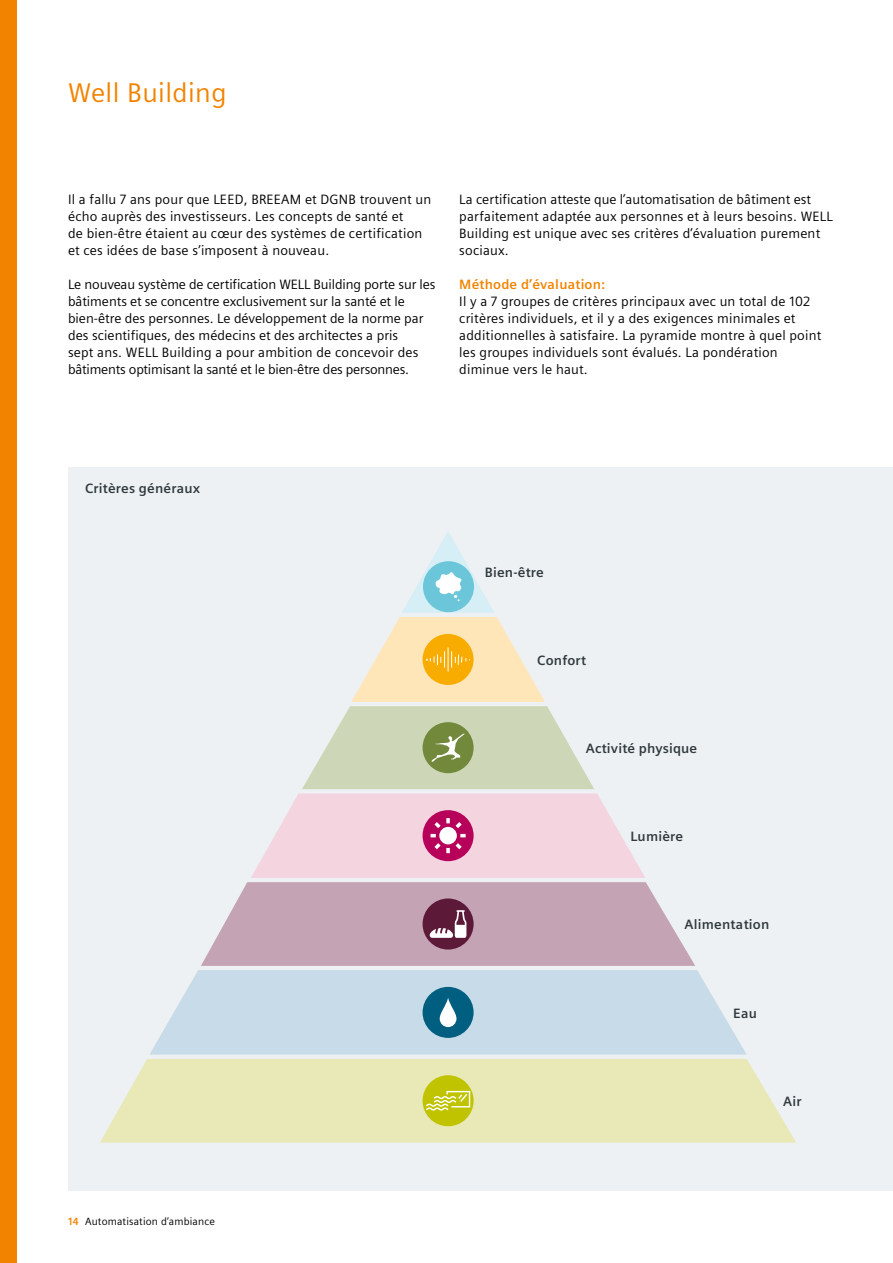
<style>
.page{position:relative;width:893px;height:1263px;background:#fff}
.page>*{position:absolute;margin:0;border:0;box-sizing:border-box;transform-origin:0 0}
.t1{font:27px "Siemens Sans";letter-spacing:.015em;color:#f28300}
.t2{font:13.5px/17px "Siemens Sans";letter-spacing:.015em;color:#000}
.t3{font:13.5px/17px "Siemens Sans";letter-spacing:-.005em;color:#000}
.t4{font:700 13.5px "Siemens Sans";letter-spacing:.015em;color:#30393d}
.t5{font:700 13.5px "Siemens Sans";letter-spacing:.015em;color:#f28300}
.t6{font:10.5px "Siemens Sans";letter-spacing:.015em;color:#000}
.s1{font-weight:700;color:#f28300}
</style>
<div class="page">
<div style="left:68px;top:468px;width:825px;height:723px;background:#edf1f4"></div>
<svg style="left:150px;top:970px;width:596px;height:84px;background:#cadde8"></svg>
<div style="left:423px;top:987px;width:51px;height:51px;background:#005f80;border-radius:50%"></div>
<svg style="left:440px;top:998px;width:16px;height:29px"></svg>
<svg style="left:201px;top:532px;width:494px;height:434px"></svg>
<div style="left:439px;top:827px;width:18px;height:17px;background:#fff;border-radius:50%"></div>
<svg style="left:100px;top:1059px;width:696px;height:83px;background:#e9e9bb"></svg>
<div style="left:423px;top:1075px;width:51px;height:51px;background:#bfc300;border-radius:50%"></div>
<svg style="left:426px;top:1091px;width:44px;height:19px"></svg>
<div style="left:0;top:0;width:17px;height:1263px;background:#f28300"></div>
<h1 class="t1" style="left:68px;top:78px;width:160px">Well Building</h1>
<p class="t2" style="left:68px;top:191px;width:365px">Il a fallu 7 ans pour que LEED, BREEAM et DGNB trouvent un écho auprès des investisseurs. Les concepts de santé et<br>de bien-être étaient au cœur des systèmes de certification et ces idées de base s’imposent à nouveau.</p>
<p class="t3" style="left:68px;top:276px;width:369px">Le nouveau système de certification WELL Building porte sur les bâtiments et se concentre exclusivement sur la santé et le bien-être des personnes. Le développement de la norme par des scientifiques, des médecins et des architectes a pris<br>sept ans. WELL Building a pour ambition de concevoir des bâtiments optimisant la santé et le bien-être des personnes.</p>
<p class="t2" style="left:459px;top:191px;width:375px">La certification atteste que l’automatisation de bâtiment est parfaitement adaptée aux personnes et à leurs besoins. WELL Building est unique avec ses critères d’évaluation purement sociaux.</p>
<p class="t5" style="left:459px;top:277px;width:147px">Méthode d’évaluation:</p>
<p class="t2" style="left:459px;top:293px;width:364px">Il y a 7 groupes de critères principaux avec un total de 102 critères individuels, et il y a des exigences minimales et additionnelles à satisfaire. La pyramide montre à quel point les groupes individuels sont évalués. La pondération diminue vers le haut.</p>
<p class="t4" style="left:85px;top:481px;width:117px">Critères généraux</p>
<p class="t4" style="left:485px;top:565px;width:60px">Bien-être</p>
<p class="t4" style="left:537px;top:652px;width:50px">Confort</p>
<p class="t4" style="left:586px;top:740px;width:113px">Activité physique</p>
<p class="t4" style="left:630px;top:828px;width:54px">Lumière</p>
<p class="t4" style="left:685px;top:917px;width:86px">Alimentation</p>
<p class="t4" style="left:733px;top:1005px;width:25px">Eau</p>
<p class="t4" style="left:783px;top:1093px;width:20px">Air</p>
<p class="t6" style="left:68px;top:1215px;width:148px"><span class="s1">14</span> Automatisation d’ambiance</p>
</div>
